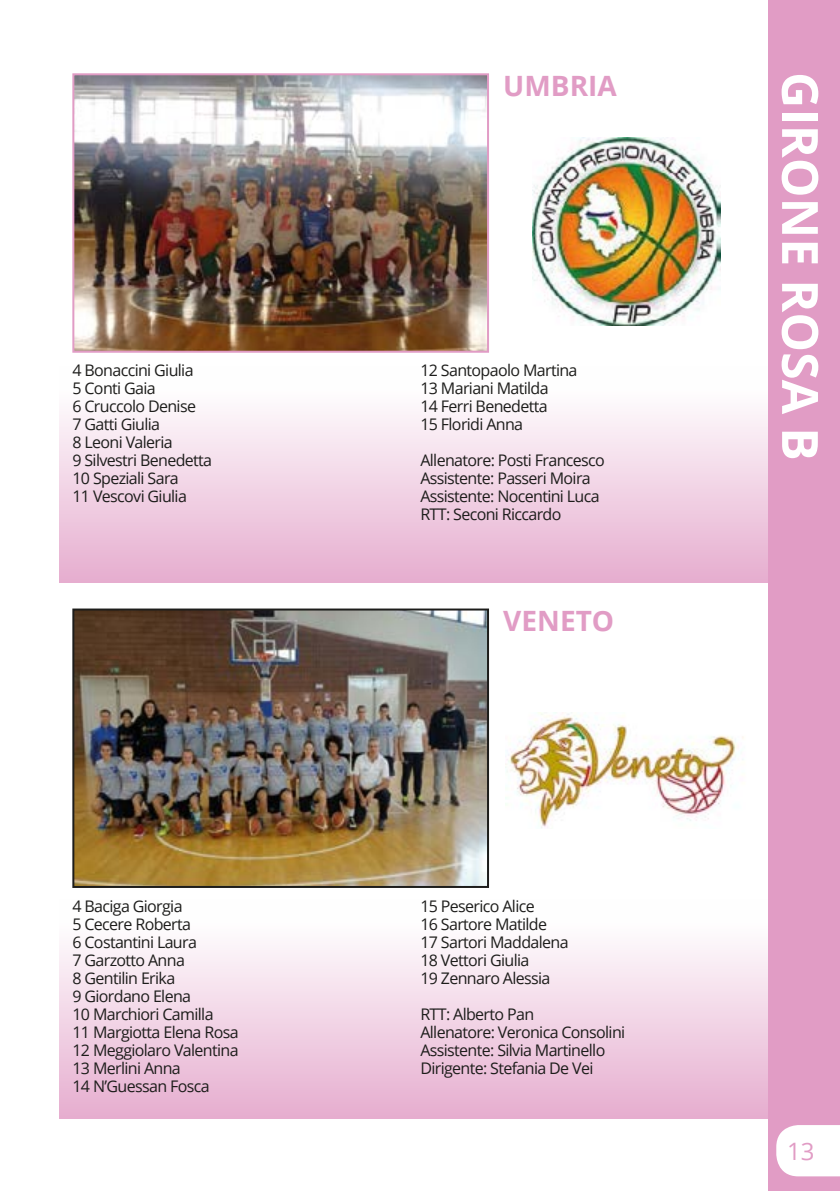
<style>
.page{position:relative;width:840px;height:1191px;background:#fff}
.page>*{position:absolute;margin:0;border:0;box-sizing:border-box;transform-origin:0 0}
.t1{font:700 50px "Open Sans";color:#fff}
.t2{font:700 28px "Open Sans";color:#e19cc5}
.t3{font:24px "Open Sans";color:#e19cc5}
.t4{font:16px/18px "Open Sans";letter-spacing:-.04em;color:#1d1d1b}
</style>
<div class="page">
<div style="left:767px;top:0;width:72px;height:1191px;background:#e19cc5"></div>
<svg style="left:776px;top:1125px;width:63px;height:51px;background:#fdf8fb"></svg>
<div style="left:60px;top:366px;width:707px;height:217px;background:linear-gradient(to bottom,#fff,#e6aecf)"></div>
<div style="left:60px;top:899px;width:707px;height:220px;background:linear-gradient(to bottom,#fff,#e6aecf)"></div>
<img style="left:505px;top:712px;width:239px;height:116px">
<img style="left:75px;top:76px;width:410px;height:274px">
<div style="left:72px;top:73px;width:416px;height:280px;border:2px solid #e19cc5"></div>
<img style="left:75px;top:611px;width:410px;height:274px">
<div style="left:72px;top:608px;width:416px;height:280px;border:2px solid #1d1d1b"></div>
<img style="left:532px;top:137px;width:188px;height:188px">
<p class="t4" style="left:72px;top:361px;width:141px">4 Bonaccini Giulia<br>5 Conti Gaia<br>6 Cruccolo Denise<br>7 Gatti Giulia<br>8 Leoni Valeria<br>9 Silvestri Benedetta<br>10 Speziali Sara<br>11 Vescovi Giulia</p>
<p class="t4" style="left:72px;top:896px;width:168px">4 Baciga Giorgia<br>5 Cecere Roberta<br>6 Costantini Laura<br>7 Garzotto Anna<br>8 Gentilin Erika<br>9 Giordano Elena<br>10 Marchiori Camilla<br>11 Margiotta Elena Rosa<br>12 Meggiolaro Valentina<br>13 Merlini Anna<br>14 N’Guessan Fosca</p>
<h2 class="t2" style="left:503px;top:66px;width:115px">UMBRIA</h2>
<p class="t4" style="left:420px;top:361px;width:159px">12 Santopaolo Martina<br>13 Mariani Matilda<br>14 Ferri Benedetta<br>15 Floridi Anna</p>
<p class="t4" style="left:420px;top:451px;width:186px">Allenatore: Posti Francesco<br>Assistente: Passeri Moira<br>Assistente: Nocentini Luca<br>RTT: Seconi Riccardo</p>
<h2 class="t2" style="left:503px;top:601px;width:112px">VENETO</h2>
<p class="t4" style="left:420px;top:896px;width:150px">15 Peserico Alice<br>16 Sartore Matilde<br>17 Sartori Maddalena<br>18 Vettori Giulia<br>19 Zennaro Alessia</p>
<p class="t4" style="left:420px;top:1004px;width:206px">RTT: Alberto Pan<br>Allenatore: Veronica Consolini<br>Assistente: Silvia Martinello<br>Dirigente: Stefania De Vei</p>
<h1 class="t1" style="left:835px;top:72px;width:390px;rotate:90deg">GIRONE ROSA B</h1>
<h3 class="t3" style="left:786px;top:1134px;width:29px">13</h3>
</div>
